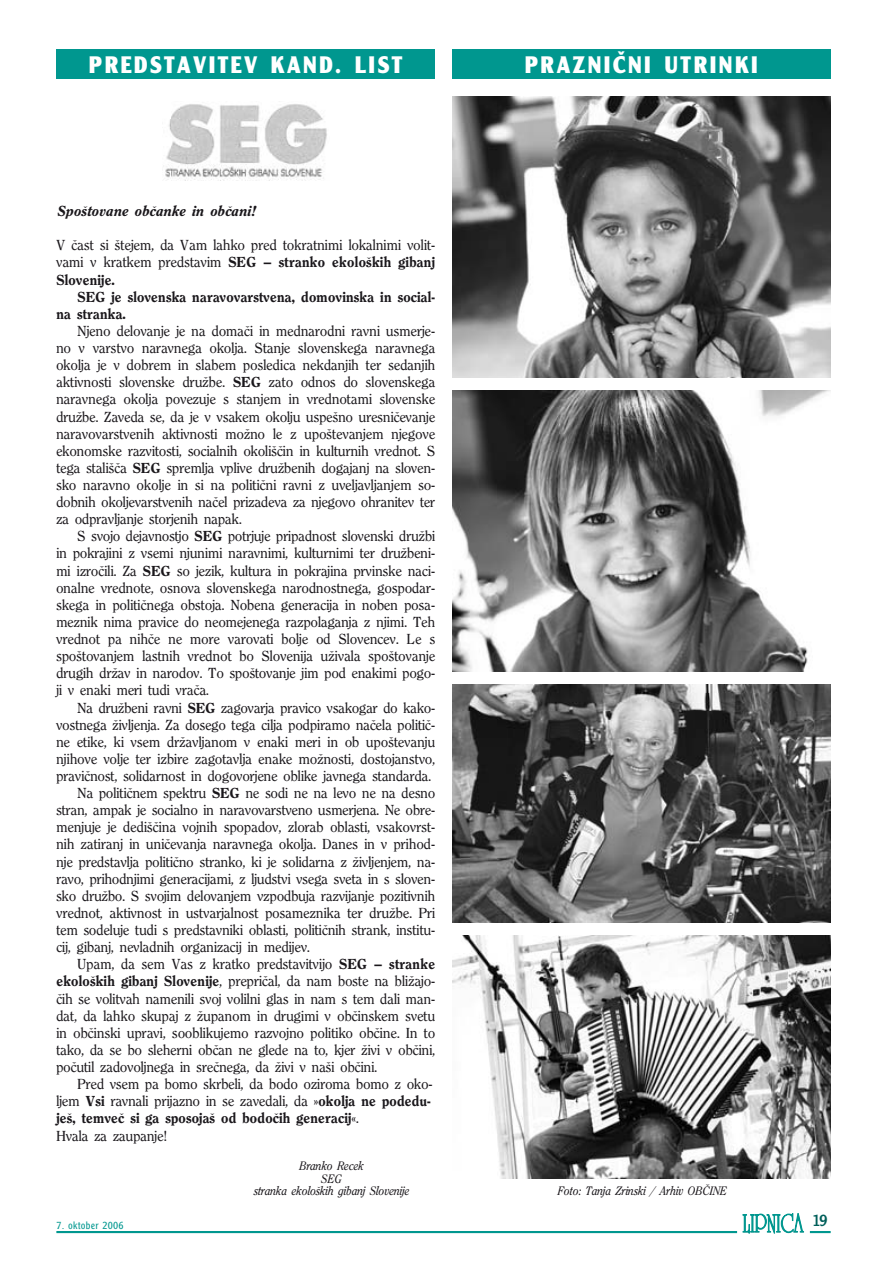
<style>
.page{position:relative;width:893px;height:1262px;background:#fff}
.page>*{position:absolute;margin:0;border:0;box-sizing:border-box;transform-origin:0 0}
.t1{font:23.25px "Clearface Goth UB";letter-spacing:.085em;color:#fff;scale:.9 1}
.t2{font:16.5px "Clearface Goth N";color:#005f5a}
.t3{font:14.25px/17.1px "Clearface N";letter-spacing:.02em;color:#1a171b;text-align:justify}
.t4{font:14.25px/17.1px "Clearface B";letter-spacing:.025em;color:#1a171b}
.t5{font:14.25px "Clearface BI";letter-spacing:.025em;color:#1a171b}
.t6{font:12px/12.6px "Clearface NI";letter-spacing:.02em;color:#1a171b;text-align:center;scale:.93 1}
.t7{font:10.5px "Clearface Goth L";letter-spacing:.02em;color:#00978f}
.s1{font-family:"Clearface N"}
.s2{font-family:"Clearface B"}
</style>
<div class="page">
<svg style="left:742px;top:1213px;width:61px;height:20px"></svg>
<hr style="left:809px;top:1231px;width:21px;height:2px;background:#00978f">
<hr style="left:56px;top:1231px;width:681px;height:2px;background:#00978f">
<div style="left:56px;top:50px;width:379px;height:29px;background:#00978f"></div>
<div style="left:452px;top:50px;width:378px;height:29px;background:#00978f"></div>
<img style="left:163px;top:104px;width:164px;height:76px">
<img style="left:452px;top:96px;width:378px;height:281px">
<img style="left:452px;top:390px;width:378px;height:281px">
<img style="left:452px;top:684px;width:378px;height:238px">
<img style="left:452px;top:935px;width:378px;height:243px">
<h1 class="t1" style="left:89px;top:57px;width:350px">PREDSTAVITEV KAND. LIST</h1>
<h1 class="t1" style="left:524px;top:57px;width:261px">PRAZNIŒNI UTRINKI</h1>
<p class="t5" style="left:56px;top:205px;width:199px">Spoøtovane obœanke in obœani!</p>
<p class="t3" style="left:56px;top:237px;width:380px">V œast si øtejem, da Vam lahko pred tokratnimi lokalnimi volit-</p>
<p class="t4" style="left:56px;top:255px;width:380px"><span class="s1">vami v kratkem predstavim</span> SEG – stranko ekoloøkih gibanj<br>Slovenije.</p>
<p class="t4" style="left:56px;top:289px;width:380px;text-indent:21px">SEG je slovenska naravovarstvena, domovinska in social&shy;na stranka.</p>
<p class="t3" style="left:56px;top:323px;width:380px;text-indent:21px">Njeno delovanje je na domaœi in mednarodni ravni usmerje&shy;no v varstvo naravnega okolja. Stanje slovenskega naravnega okolja je v dobrem in slabem posledica nekdanjih ter sedanjih aktivnosti slovenske druæbe. <span class="s2">SEG</span> zato odnos do slovenskega naravnega okolja povezuje s stanjem in vrednotami slovenske druæbe. Zaveda se, da je v vsakem okolju uspeøno uresniœevanje naravovarstvenih aktivnosti moæno le z upoøtevanjem njegove ekonomske razvitosti, socialnih okoliøœin in kulturnih vrednot. S tega staliøœa <span class="s2">SEG</span> spremlja vplive druæbenih dogajanj na sloven&shy;sko naravno okolje in si na politiœni ravni z uveljavljanjem so&shy;dobnih okoljevarstvenih naœel prizadeva za njegovo ohranitev ter za odpravljanje storjenih napak.</p>
<p class="t3" style="left:56px;top:528px;width:380px;text-indent:21px">S svojo dejavnostjo <span class="s2">SEG</span> potrjuje pripadnost slovenski druæbi in pokrajini z vsemi njunimi naravnimi, kulturnimi ter druæbeni&shy;mi izroœili. Za <span class="s2">SEG</span> so jezik, kultura in pokrajina prvinske naci&shy;onalne vrednote, osnova slovenskega narodnostnega, gospodar&shy;skega in politiœnega obstoja. Nobena generacija in noben posa&shy;meznik nima pravice do neomejenega razpolaganja z njimi. Teh vrednot pa nihœe ne more varovati bolje od Slovencev. Le s spoøtovanjem lastnih vrednot bo Slovenija uæivala spoøtovanje drugih dræav in narodov. To spoøtovanje jim pod enakimi pogo&shy;ji v enaki meri tudi vraœa.</p>
<p class="t3" style="left:78px;top:699px;width:359px">Na druæbeni ravni <span class="s2">SEG</span> zagovarja pravico vsakogar do kako-</p>
<p class="t3" style="left:56px;top:717px;width:380px">vostnega æivljenja. Za dosego tega cilja podpiramo naœela politiœ-</p>
<p class="t3" style="left:56px;top:734px;width:380px">ne etike, ki vsem dræavljanom v enaki meri in ob upoøtevanju</p>
<p class="t3" style="left:56px;top:751px;width:380px">njihove volje ter izbire zagotavlja enake moænosti, dostojanstvo,</p>
<p class="t3" style="left:56px;top:768px;width:376px">praviœnost, solidarnost in dogovorjene oblike javnega standarda.</p>
<p class="t3" style="left:78px;top:785px;width:359px">Na politiœnem spektru <span class="s2">SEG</span> ne sodi ne na levo ne na desno</p>
<p class="t3" style="left:56px;top:802px;width:380px">stran, ampak je socialno in naravovarstveno usmerjena. Ne obre-</p>
<p class="t3" style="left:56px;top:819px;width:380px">menjuje je dediøœina vojnih spopadov, zlorab oblasti, vsakovrst-</p>
<p class="t3" style="left:56px;top:836px;width:380px">nih zatiranj in uniœevanja naravnega okolja. Danes in v prihod-</p>
<p class="t3" style="left:56px;top:853px;width:380px">nje predstavlja politiœno stranko, ki je solidarna z æivljenjem, na-</p>
<p class="t3" style="left:56px;top:871px;width:380px">ravo, prihodnjimi generacijami, z ljudstvi vsega sveta in s sloven-</p>
<p class="t3" style="left:56px;top:888px;width:380px">sko druæbo. S svojim delovanjem vzpodbuja razvijanje pozitivnih</p>
<p class="t3" style="left:56px;top:905px;width:380px">vrednot, aktivnost in ustvarjalnost posameznika ter druæbe. Pri</p>
<p class="t3" style="left:56px;top:922px;width:380px">tem sodeluje tudi s predstavniki oblasti, politiœnih strank, institu-</p>
<p class="t3" style="left:56px;top:939px;width:255px">cij, gibanj, nevladnih organizacij in medijev.</p>
<p class="t3" style="left:78px;top:956px;width:359px">Upam, da sem Vas z kratko predstavitvijo <span class="s2">SEG – stranke</span></p>
<p class="t3" style="left:56px;top:973px;width:380px"><span class="s2">ekoloøkih gibanj Slovenije</span>, prepriœal, da nam boste na bliæajo-</p>
<p class="t3" style="left:56px;top:990px;width:380px">œih se volitvah namenili svoj volilni glas in nam s tem dali man-</p>
<p class="t3" style="left:56px;top:1007px;width:380px">dat, da lahko skupaj z æupanom in drugimi v obœinskem svetu</p>
<p class="t3" style="left:56px;top:1025px;width:380px">in obœinski upravi, sooblikujemo razvojno politiko obœine. In to</p>
<p class="t3" style="left:56px;top:1042px;width:380px">tako, da se bo sleherni obœan ne glede na to, kjer æivi v obœini,</p>
<p class="t3" style="left:56px;top:1059px;width:322px">poœutil zadovoljnega in sreœnega, da æivi v naøi obœini.</p>
<p class="t3" style="left:78px;top:1076px;width:356px">Pred vsem pa bomo skrbeli, da bodo oziroma bomo z oko-</p>
<p class="t3" style="left:56px;top:1093px;width:376px">ljem <span class="s2">Vsi</span> ravnali prijazno in se zavedali, da »<span class="s2">okolja ne podedu-</span></p>
<p class="t4" style="left:56px;top:1110px;width:304px">jeø, temveœ si ga sposojaø od bodoœih generacij<span class="s1">«.</span></p>
<p class="t3" style="left:56px;top:1127px;width:112px">Hvala za zaupanje!</p>
<p class="t6" style="left:253px;top:1160px;width:168px">Branko Recek<br>SEG<br>stranka ekoloøkih gibanj Slovenije</p>
<p class="t6" style="left:557px;top:1186px;width:183px">Foto: Tanja Zrinski / Arhiv OBŒINE</p>
<p class="t7" style="left:56px;top:1221px;width:69px">7. oktober 2006</p>
<p class="t2" style="left:812px;top:1214px;width:17px">19</p>
</div>
